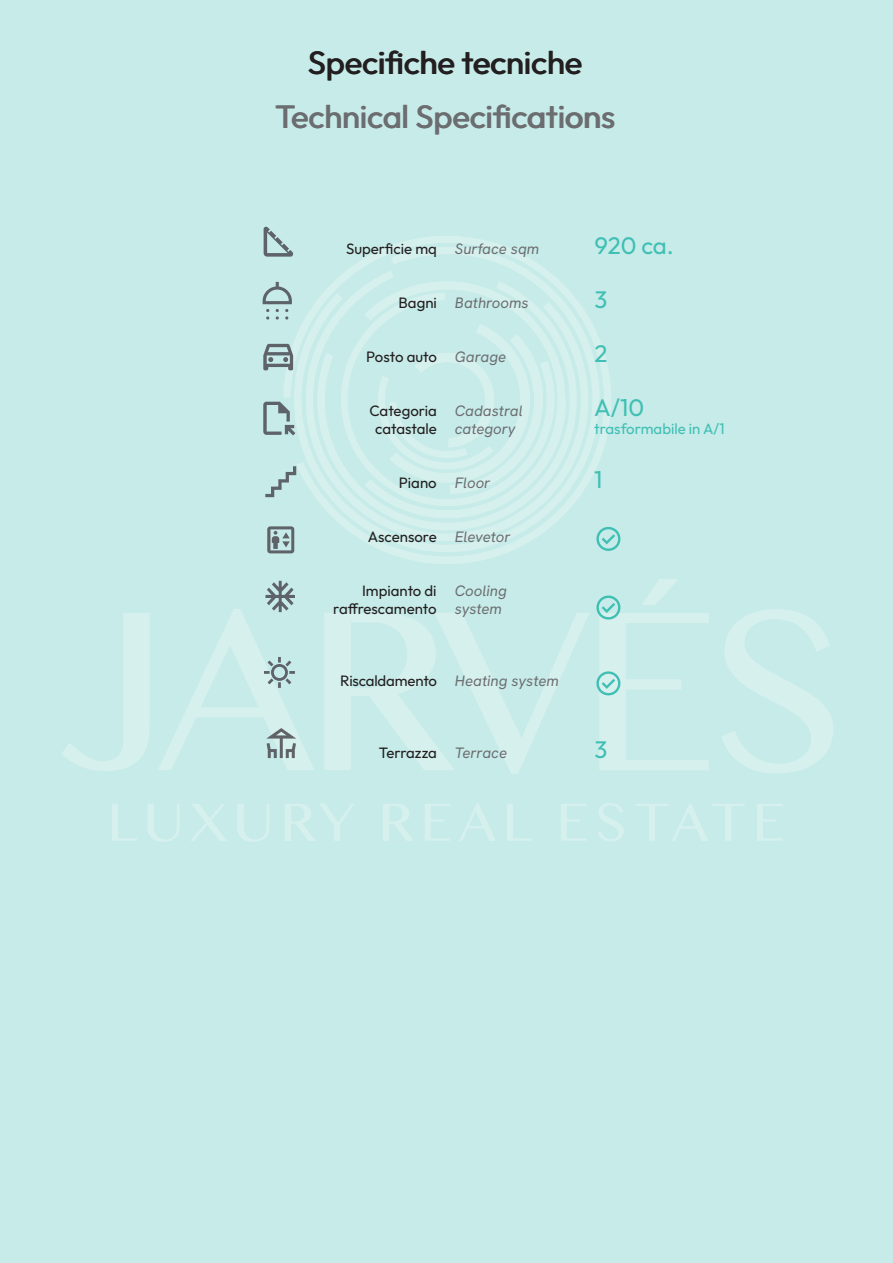
<style>
.page{position:relative;width:893px;height:1263px;background:#c6ebe8}
.page>*{position:absolute;margin:0;border:0;box-sizing:border-box;transform-origin:0 0}
.H_24_italic{font:32.4px "Outfit";color:#6c6d70}
.H2_24{font:32.4px "Outfit";color:#231f20}
.H2_24-2{font:24px "Outfit";letter-spacing:-.005em;color:#40bfb5}
.body_-_bastoni{font:15px "Outfit";color:#231f20}
.body_-_bastoni_italic{font:italic 15px "Hanken Grotesk";color:#6c6d70}
.H2_24-3{font:15px "Outfit";color:#40bfb5}
</style>
<div class="page">
<svg style="left:112px;top:804px;width:25px;height:37px"></svg>
<svg style="left:148px;top:804px;width:31px;height:38px"></svg>
<svg style="left:191px;top:804px;width:35px;height:37px"></svg>
<svg style="left:237px;top:804px;width:32px;height:38px"></svg>
<svg style="left:285px;top:804px;width:69px;height:37px"></svg>
<svg style="left:383px;top:804px;width:30px;height:37px"></svg>
<svg style="left:425px;top:804px;width:25px;height:37px"></svg>
<svg style="left:460px;top:803px;width:35px;height:38px"></svg>
<svg style="left:507px;top:804px;width:25px;height:37px"></svg>
<svg style="left:561px;top:804px;width:25px;height:37px"></svg>
<svg style="left:598px;top:803px;width:26px;height:38px"></svg>
<svg style="left:636px;top:804px;width:109px;height:37px"></svg>
<svg style="left:757px;top:804px;width:26px;height:37px"></svg>
<svg style="left:324px;top:613px;width:265px;height:161px"></svg>
<svg style="left:721px;top:609px;width:112px;height:164px"></svg>
<svg style="left:62px;top:613px;width:87px;height:158px"></svg>
<svg style="left:283px;top:236px;width:328px;height:328px"></svg>
<svg style="left:378px;top:324px;width:165px;height:171px"></svg>
<svg style="left:264px;top:226px;width:29px;height:31px"></svg>
<svg style="left:263px;top:282px;width:29px;height:38px"></svg>
<svg style="left:263px;top:344px;width:30px;height:26px"></svg>
<svg style="left:263px;top:402px;width:32px;height:33px"></svg>
<svg style="left:265px;top:466px;width:31px;height:31px"></svg>
<svg style="left:596px;top:527px;width:24px;height:24px"></svg>
<svg style="left:596px;top:579px;width:113px;height:191px"></svg>
<svg style="left:158px;top:581px;width:156px;height:189px"></svg>
<svg style="left:267px;top:526px;width:27px;height:27px"></svg>
<p class="H2_24" style="left:309px;top:42px;width:276px">Specifiche tecniche</p>
<p class="H_24_italic" style="left:276px;top:96px;width:341px">Technical Specifications</p>
<p class="body_-_bastoni" style="left:346px;top:239px;width:92px">Superficie mq</p>
<p class="body_-_bastoni_italic" style="left:455px;top:239px;width:86px">Surface sqm</p>
<p class="body_-_bastoni" style="left:399px;top:293px;width:40px">Bagni</p>
<p class="body_-_bastoni_italic" style="left:455px;top:293px;width:75px">Bathrooms</p>
<p class="body_-_bastoni" style="left:366px;top:347px;width:72px">Posto auto</p>
<p class="body_-_bastoni_italic" style="left:455px;top:347px;width:53px">Garage</p>
<p class="body_-_bastoni" style="left:370px;top:401px;width:69px">Categoria</p>
<p class="body_-_bastoni" style="left:375px;top:419px;width:63px">catastale</p>
<p class="body_-_bastoni_italic" style="left:455px;top:401px;width:69px">Cadastral</p>
<p class="body_-_bastoni_italic" style="left:455px;top:419px;width:62px">category</p>
<p class="body_-_bastoni" style="left:399px;top:473px;width:39px">Piano</p>
<p class="body_-_bastoni_italic" style="left:455px;top:473px;width:37px">Floor</p>
<p class="body_-_bastoni" style="left:368px;top:527px;width:71px">Ascensore</p>
<p class="body_-_bastoni_italic" style="left:455px;top:527px;width:57px">Elevetor</p>
<p class="body_-_bastoni" style="left:362px;top:581px;width:76px">Impianto di</p>
<p class="body_-_bastoni" style="left:333px;top:599px;width:105px">raffrescamento</p>
<p class="body_-_bastoni_italic" style="left:455px;top:581px;width:54px">Cooling</p>
<p class="body_-_bastoni_italic" style="left:455px;top:599px;width:49px">system</p>
<p class="body_-_bastoni" style="left:340px;top:671px;width:98px">Riscaldamento</p>
<p class="body_-_bastoni_italic" style="left:455px;top:671px;width:105px">Heating system</p>
<p class="body_-_bastoni" style="left:379px;top:743px;width:60px">Terrazza</p>
<p class="body_-_bastoni_italic" style="left:455px;top:743px;width:54px">Terrace</p>
<p class="H2_24-2" style="left:594px;top:230px;width:81px">920 ca.</p>
<p class="H2_24-2" style="left:594px;top:284px;width:14px">3</p>
<p class="H2_24-2" style="left:594px;top:338px;width:14px">2</p>
<p class="H2_24-2" style="left:594px;top:392px;width:52px">A/10</p>
<p class="H2_24-3" style="left:594px;top:419px;width:132px">trasformabile in A/1</p>
<p class="H2_24-2" style="left:594px;top:464px;width:10px">1</p>
<p class="H2_24-2" style="left:594px;top:734px;width:14px">3</p>
</div>
